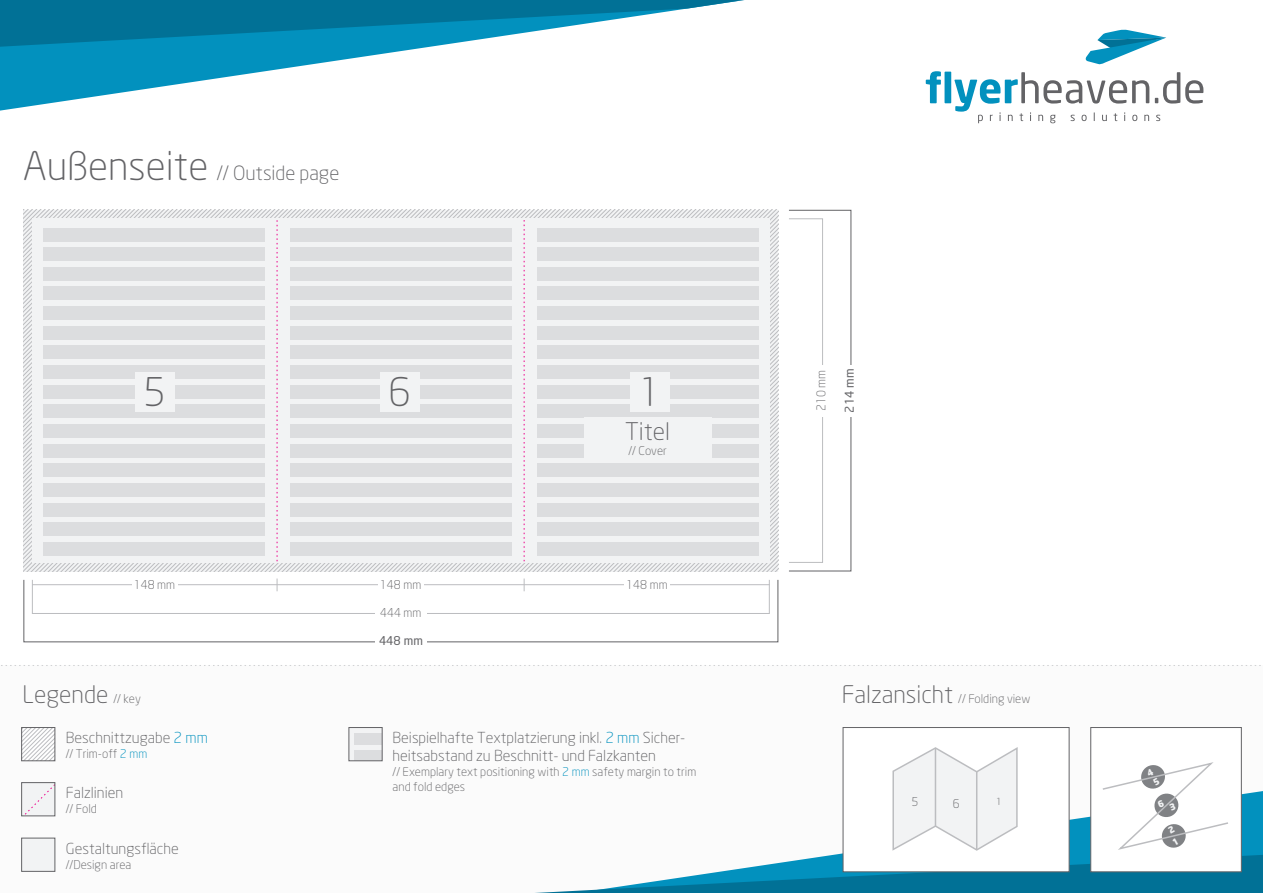
<style>
.page{position:relative;width:1263px;height:893px;background:#fff}
.page>*{position:absolute;margin:0;border:0;box-sizing:border-box;transform-origin:0 0}
.t1{font:300 39px "Neo Sans";color:#636366}
.t2{font:300 24px "Neo Sans";color:#636366}
.t3{font:300 19.5px "Neo Sans";color:#636366}
.t4{font:300 15px/18px "Neo Sans";color:#636366}
.t5{font:300 12px/15px "Neo Sans";color:#636366}
.t6{font:12px "Neo Sans";color:#636366}
.t7{font:300 9.6px "Neo Sans";color:#636366;scale:1.12 1}
.s1{font-size:39px}
.s2{font-size:12px}
.s3{color:#0291be}
.s4{font-size:24px}
</style>
<div class="page">
<svg style="left:23px;top:729px;width:30px;height:30px"></svg>
<div style="left:21px;top:727px;width:34px;height:34px;border:1px solid #636366"></div>
<svg style="left:23px;top:784px;width:30px;height:30px"></svg>
<div style="left:21px;top:782px;width:34px;height:34px;border:1px solid #636366"></div>
<div style="left:21px;top:838px;width:34px;height:34px;background:#f2f3f4;border:1px solid #636366"></div>
<div style="left:349px;top:727px;width:33px;height:34px;background:#f2f3f4"></div>
<div style="left:354px;top:733px;width:28px;height:11px;background:#dcdddf"></div>
<div style="left:354px;top:750px;width:28px;height:11px;background:#dcdddf"></div>
<div style="left:348px;top:727px;width:34px;height:34px;border:1px solid #636366"></div>
<svg style="left:0;top:47px;width:428px;height:64px"></svg>
<svg style="left:0;top:0;width:744px;height:47px"></svg>
<svg style="left:1085px;top:29px;width:81px;height:35px"></svg>
<svg style="left:1156px;top:115px;width:4px;height:6px"></svg>
<svg style="left:1155px;top:72px;width:48px;height:32px"></svg>
<svg style="left:926px;top:71px;width:15px;height:32px"></svg>
<div style="left:944px;top:72px;width:7px;height:31px;background:#0291be"></div>
<svg style="left:954px;top:72px;width:195px;height:51px"></svg>
<div style="left:23px;top:579px;width:755px;height:63px;border:1px solid #636366"></div>
<hr style="left:32px;top:584px;width:738px;height:1px;background:#bcbdc0">
<div style="left:132px;top:579px;width:45px;height:13px;background:#fff"></div>
<div style="left:378px;top:579px;width:45px;height:13px;background:#fff"></div>
<div style="left:624px;top:579px;width:46px;height:13px;background:#fff"></div>
<div style="left:788px;top:218px;width:35px;height:345px;border:1px solid #bcbdc0"></div>
<div style="left:816px;top:365px;width:13px;height:51px;background:#fff"></div>
<svg style="left:198px;top:210px;width:580px;height:361px"></svg>
<div style="left:32px;top:218px;width:738px;height:345px;background:#f2f3f4"></div>
<svg style="left:277px;top:220px;width:1px;height:341px"></svg>
<svg style="left:524px;top:220px;width:1px;height:341px"></svg>
<div style="left:43px;top:228px;width:221px;height:13px;background:#dcdddf"></div>
<div style="left:43px;top:248px;width:221px;height:13px;background:#dcdddf"></div>
<div style="left:43px;top:267px;width:221px;height:13px;background:#dcdddf"></div>
<div style="left:43px;top:287px;width:221px;height:13px;background:#dcdddf"></div>
<div style="left:43px;top:307px;width:221px;height:13px;background:#dcdddf"></div>
<div style="left:43px;top:326px;width:221px;height:13px;background:#dcdddf"></div>
<div style="left:43px;top:346px;width:221px;height:13px;background:#dcdddf"></div>
<div style="left:43px;top:365px;width:221px;height:14px;background:#dcdddf"></div>
<div style="left:43px;top:385px;width:221px;height:13px;background:#dcdddf"></div>
<div style="left:43px;top:405px;width:221px;height:13px;background:#dcdddf"></div>
<div style="left:43px;top:424px;width:221px;height:13px;background:#dcdddf"></div>
<div style="left:43px;top:444px;width:221px;height:13px;background:#dcdddf"></div>
<div style="left:43px;top:464px;width:221px;height:13px;background:#dcdddf"></div>
<div style="left:43px;top:483px;width:221px;height:13px;background:#dcdddf"></div>
<div style="left:43px;top:503px;width:221px;height:13px;background:#dcdddf"></div>
<div style="left:43px;top:523px;width:221px;height:13px;background:#dcdddf"></div>
<div style="left:43px;top:542px;width:221px;height:13px;background:#dcdddf"></div>
<div style="left:290px;top:228px;width:221px;height:13px;background:#dcdddf"></div>
<div style="left:290px;top:248px;width:221px;height:13px;background:#dcdddf"></div>
<div style="left:290px;top:267px;width:221px;height:13px;background:#dcdddf"></div>
<div style="left:290px;top:287px;width:221px;height:13px;background:#dcdddf"></div>
<div style="left:290px;top:307px;width:221px;height:13px;background:#dcdddf"></div>
<div style="left:290px;top:326px;width:221px;height:13px;background:#dcdddf"></div>
<div style="left:290px;top:346px;width:221px;height:13px;background:#dcdddf"></div>
<div style="left:290px;top:365px;width:221px;height:14px;background:#dcdddf"></div>
<div style="left:290px;top:385px;width:221px;height:13px;background:#dcdddf"></div>
<div style="left:290px;top:405px;width:221px;height:13px;background:#dcdddf"></div>
<div style="left:290px;top:424px;width:221px;height:13px;background:#dcdddf"></div>
<div style="left:290px;top:444px;width:221px;height:13px;background:#dcdddf"></div>
<div style="left:290px;top:464px;width:221px;height:13px;background:#dcdddf"></div>
<div style="left:290px;top:483px;width:221px;height:13px;background:#dcdddf"></div>
<div style="left:290px;top:503px;width:221px;height:13px;background:#dcdddf"></div>
<div style="left:290px;top:523px;width:221px;height:13px;background:#dcdddf"></div>
<div style="left:290px;top:542px;width:221px;height:13px;background:#dcdddf"></div>
<div style="left:537px;top:228px;width:221px;height:13px;background:#dcdddf"></div>
<div style="left:537px;top:248px;width:221px;height:13px;background:#dcdddf"></div>
<div style="left:537px;top:267px;width:221px;height:13px;background:#dcdddf"></div>
<div style="left:537px;top:287px;width:221px;height:13px;background:#dcdddf"></div>
<div style="left:537px;top:307px;width:221px;height:13px;background:#dcdddf"></div>
<div style="left:537px;top:326px;width:221px;height:13px;background:#dcdddf"></div>
<div style="left:537px;top:346px;width:221px;height:13px;background:#dcdddf"></div>
<div style="left:537px;top:365px;width:221px;height:14px;background:#dcdddf"></div>
<div style="left:537px;top:385px;width:221px;height:13px;background:#dcdddf"></div>
<div style="left:537px;top:405px;width:221px;height:13px;background:#dcdddf"></div>
<div style="left:537px;top:424px;width:221px;height:13px;background:#dcdddf"></div>
<div style="left:537px;top:444px;width:221px;height:13px;background:#dcdddf"></div>
<div style="left:537px;top:464px;width:221px;height:13px;background:#dcdddf"></div>
<div style="left:537px;top:483px;width:221px;height:13px;background:#dcdddf"></div>
<div style="left:537px;top:503px;width:221px;height:13px;background:#dcdddf"></div>
<div style="left:537px;top:523px;width:221px;height:13px;background:#dcdddf"></div>
<div style="left:537px;top:542px;width:221px;height:13px;background:#dcdddf"></div>
<div style="left:135px;top:372px;width:40px;height:40px;background:#f2f3f4"></div>
<div style="left:380px;top:372px;width:40px;height:40px;background:#f2f3f4"></div>
<div style="left:630px;top:372px;width:40px;height:40px;background:#f2f3f4"></div>
<div style="left:584px;top:418px;width:127px;height:41px;background:#f2f3f4"></div>
<div style="left:32px;top:579px;width:738px;height:35px;border:1px solid #bcbdc0"></div>
<div style="left:375px;top:607px;width:51px;height:13px;background:#fff"></div>
<div style="left:375px;top:635px;width:51px;height:13px;background:#fff"></div>
<div style="left:843px;top:727px;width:226px;height:145px;background:#fff;border:1px solid #636366"></div>
<div style="left:1090px;top:727px;width:152px;height:145px;background:#fff;border:1px solid #636366"></div>
<svg style="left:535px;top:746px;width:728px;height:147px"></svg>
<h3 class="t3" style="left:23px;top:161px;width:318px"><span class="s1">Außenseite</span> // Outside page</h3>
<h1 class="t1" style="left:143px;top:369px;width:24px">5</h1>
<h1 class="t1" style="left:388px;top:369px;width:24px">6</h1>
<h1 class="t1" style="left:639px;top:369px;width:24px">1</h1>
<p class="t5" style="left:814px;top:411px;width:43px;rotate:-90deg">210 mm</p>
<p class="t6" style="left:842px;top:413px;width:45px;rotate:-90deg">214 mm</p>
<h2 class="t2" style="left:625px;top:417px;width:46px">Titel</h2>
<p class="t5" style="left:628px;top:443px;width:40px">// Cover</p>
<p class="t5" style="left:134px;top:577px;width:43px">148 mm</p>
<p class="t5" style="left:380px;top:577px;width:43px">148 mm</p>
<p class="t5" style="left:626px;top:577px;width:43px">148 mm</p>
<h2 class="t2" style="left:23px;top:680px;width:120px">Legende <span class="s2">// key</span></h2>
<p class="t4" style="left:66px;top:728px;width:143px">Beschnittzugabe <span class="s3">2 mm</span></p>
<p class="t5" style="left:66px;top:746px;width:83px">// Trim-off <span class="s3">2 mm</span></p>
<p class="t4" style="left:66px;top:783px;width:59px">Falzlinien</p>
<p class="t5" style="left:66px;top:801px;width:33px">// Fold</p>
<p class="t4" style="left:66px;top:839px;width:114px">Gestaltungsfläche</p>
<p class="t5" style="left:66px;top:857px;width:67px">//Design area</p>
<p class="t5" style="left:380px;top:604px;width:43px">444 mm</p>
<p class="t6" style="left:379px;top:633px;width:45px">448 mm</p>
<p class="t4" style="left:393px;top:728px;width:294px">Beispielhafte Textplatzierung inkl. <span class="s3">2 mm</span> Sicher&shy;heitsabstand zu Beschnitt- und Falzkanten</p>
<p class="t5" style="left:393px;top:764px;width:305px">// Exemplary text positioning with <span class="s3">2 mm</span> safety margin to trim and fold edges</p>
<p class="t5" style="left:842px;top:691px;width:190px"><span class="s4">Falzansicht</span> // Folding view</p>
<p class="t5" style="left:911px;top:794px;width:8px">5</p>
<p class="t5" style="left:953px;top:796px;width:8px">6</p>
<p class="t7" style="left:996px;top:796px;width:7px">1</p>
</div>
